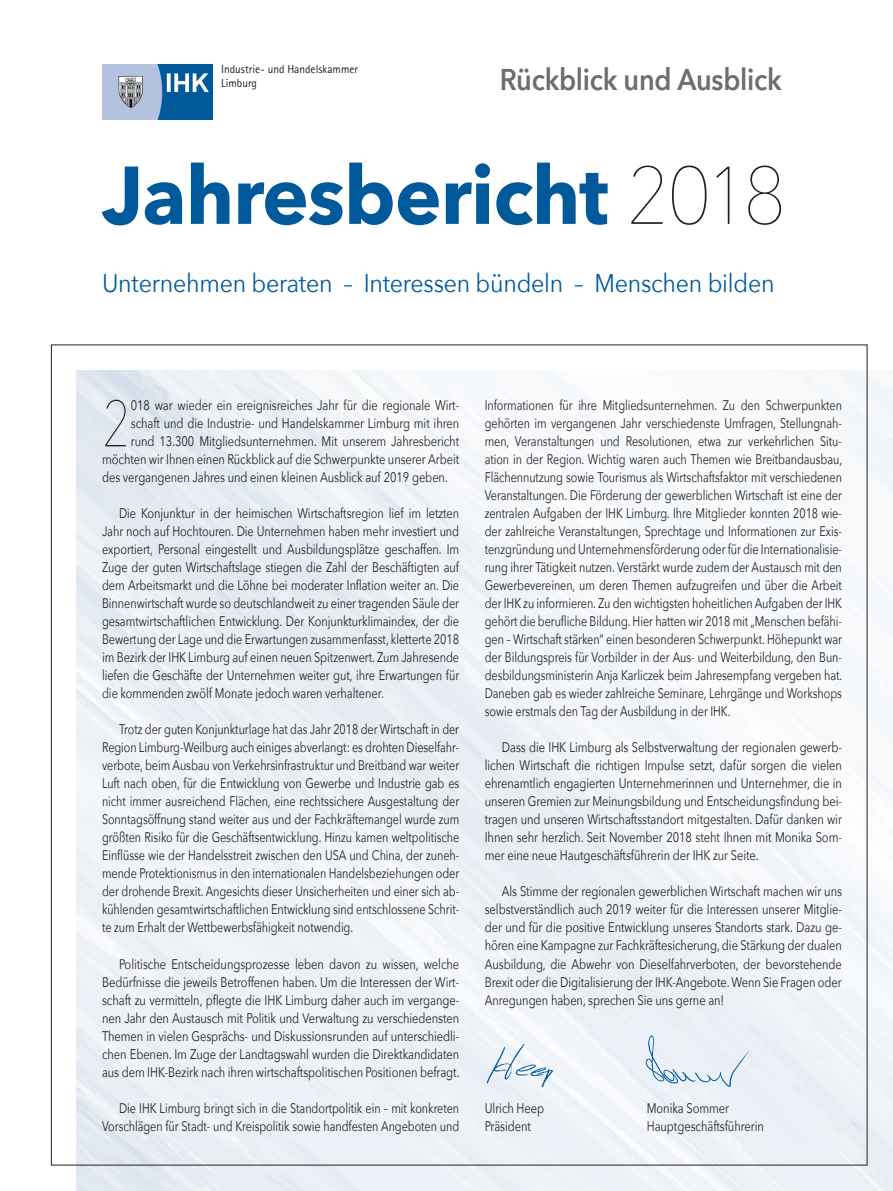
<style>
.page{position:relative;width:893px;height:1191px;background:#fff}
.page>*{position:absolute;margin:0;border:0;box-sizing:border-box;transform-origin:0 0}
.t1{font:700 81px "Avenir Next";letter-spacing:-.01em;color:#00599b}
.t2{font:200 64.65px "Avenir Next";color:#231f20;scale:.8 1}
.t3{font:600 30px "Avenir Next";letter-spacing:-.01em;color:#6c6d70;scale:.9 1}
.t4{font:25.5px "Avenir Next";letter-spacing:-.01em;color:#00599b;scale:.91 1}
.t5{font:13.8px/18px "Avenir Next";letter-spacing:-.005em;color:#231f20;text-align:justify;scale:.78 1}
.t6{font:13.8px/18px "Avenir Next";letter-spacing:-.005em;color:#231f20;text-align:justify;scale:.8 1}
.t7{font:13.8px/18px "Avenir Next";letter-spacing:-.005em;color:#231f20;text-align:justify;scale:.79 1}
.t8{font:11.7px/14px "Rotis Sans Serif";color:#231f20}
.s1{font-weight:200;color:#231f20}
</style>
<div class="page">
<img style="left:102px;top:65px;width:110px;height:55px">
<img style="left:478px;top:1033px;width:113px;height:60px">
<img style="left:643px;top:1033px;width:107px;height:60px">
<p class="t8" style="left:221px;top:62px;width:138px">Industrie- und Handelskammer<br>Limburg</p>
<h3 class="t3" style="left:500px;top:53px;width:315px">Rückblick und Ausblick</h3>
<h1 class="t1" style="left:102px;top:125px;width:686px">Jahresbericht <span class="s1">2018</span></h1>
<h3 class="t4" style="left:102px;top:261px;width:740px">Unternehmen beraten – Interessen bündeln – Menschen bilden</h3>
<h2 class="t2" style="left:102px;top:369px;width:38px">2</h2>
<p class="t6" style="left:131px;top:396px;width:412px">018 war wieder ein ereignisreiches Jahr für die regionale Wirt-</p>
<p class="t6" style="left:131px;top:414px;width:412px">schaft und die Industrie- und Handelskammer Limburg mit ihren</p>
<p class="t6" style="left:131px;top:432px;width:412px">rund 13.300 Mitgliedsunternehmen. Mit unserem Jahresbericht</p>
<p class="t6" style="left:102px;top:450px;width:448px">möchten wir Ihnen einen Rückblick auf die Schwerpunkte unserer Arbeit</p>
<p class="t6" style="left:102px;top:468px;width:434px">des vergangenen Jahres und einen kleinen Ausblick auf 2019 geben.</p>
<p class="t7" style="left:102px;top:504px;width:454px;text-indent:17px">Die Konjunktur in der heimischen Wirtschaftsregion lief im letzten Jahr noch auf Hochtouren. Die Unternehmen haben mehr investiert und exportiert, Personal eingestellt und Ausbildungsplätze geschaffen. Im Zuge der guten Wirtschaftslage stiegen die Zahl der Beschäftigten auf dem Arbeitsmarkt und die Löhne bei moderater Inflation weiter an. Die Binnenwirtschaft wurde so deutschlandweit zu einer tragenden Säule der gesamtwirtschaftlichen Entwicklung. Der Konjunkturklimaindex, der die Bewertung der Lage und die Erwartungen zusammenfasst, kletterte 2018 im Bezirk der IHK Limburg auf einen neuen Spitzenwert. Zum Jahresende liefen die Geschäfte der Unternehmen weiter gut, ihre Erwartungen für die kommenden zwölf Monate jedoch waren verhaltener.</p>
<p class="t5" style="left:102px;top:720px;width:459px;text-indent:17px">Trotz der guten Konjunkturlage hat das Jahr 2018 der Wirtschaft in der Region Limburg-Weilburg auch einiges abverlangt: es drohten Dieselfahr&shy;verbote, beim Ausbau von Verkehrsinfrastruktur und Breitband war weiter Luft nach oben, für die Entwicklung von Gewerbe und Industrie gab es nicht immer ausreichend Flächen, eine rechtssichere Ausgestaltung der Sonntagsöffnung stand weiter aus und der Fachkräftemangel wurde zum größten Risiko für die Geschäftsentwicklung. Hinzu kamen weltpolitische Einflüsse wie der Handelsstreit zwischen den USA und China, der zuneh&shy;mende Protektionismus in den internationalen Handelsbeziehungen oder der drohende Brexit. Angesichts dieser Unsicherheiten und einer sich ab&shy;kühlenden gesamtwirtschaftlichen Entwicklung sind entschlossene Schrit&shy;te zum Erhalt der Wettbewerbsfähigkeit notwendig.</p>
<p class="t6" style="left:102px;top:954px;width:448px;text-indent:17px">Politische Entscheidungsprozesse leben davon zu wissen, welche Bedürfnisse die jeweils Betroffenen haben. Um die Interessen der Wirt&shy;schaft zu vermitteln, pflegte die IHK Limburg daher auch im vergange&shy;nen Jahr den Austausch mit Politik und Verwaltung zu verschiedensten Themen in vielen Gesprächs- und Diskussionsrunden auf unterschiedli&shy;chen Ebenen. Im Zuge der Landtagswahl wurden die Direktkandidaten aus dem IHK-Bezirk nach ihren wirtschaftspolitischen Positionen befragt.</p>
<p class="t5" style="left:102px;top:1098px;width:459px;text-align:right">Die IHK Limburg bringt sich in die Standortpolitik ein – mit konkreten<br>Vorschlägen für Stadt- und Kreispolitik sowie handfesten Angeboten und</p>
<p class="t5" style="left:485px;top:396px;width:460px">Informationen für ihre Mitgliedsunternehmen. Zu den Schwerpunkten gehörten im vergangenen Jahr verschiedenste Umfragen, Stellungnah&shy;men, Veranstaltungen und Resolutionen, etwa zur verkehrlichen Situ&shy;ation in der Region. Wichtig waren auch Themen wie Breitbandausbau, Flächennutzung sowie Tourismus als Wirtschaftsfaktor mit verschiedenen Veranstaltungen. Die Förderung der gewerblichen Wirtschaft ist eine der zentralen Aufgaben der IHK Limburg. Ihre Mitglieder konnten 2018 wie&shy;der zahlreiche Veranstaltungen, Sprechtage und Informationen zur Exis&shy;tenzgründung und Unternehmensförderung oder für die Internationalisie&shy;rung ihrer Tätigkeit nutzen. Verstärkt wurde zudem der Austausch mit den Gewerbevereinen, um deren Themen aufzugreifen und über die Arbeit der IHK zu informieren. Zu den wichtigsten hoheitlichen Aufgaben der IHK gehört die berufliche Bildung. Hier hatten wir 2018 mit „Menschen befähi&shy;gen – Wirtschaft stärken“ einen besonderen Schwerpunkt. Höhepunkt war der Bildungspreis für Vorbilder in der Aus- und Weiterbildung, den Bun&shy;desbildungsministerin Anja Karliczek beim Jahresempfang vergeben hat.<br>Daneben gab es wieder zahlreiche Seminare, Lehrgänge und Workshops sowie erstmals den Tag der Ausbildung in der IHK.</p>
<p class="t6" style="left:485px;top:738px;width:448px;text-indent:17px">Dass die IHK Limburg als Selbstverwaltung der regionalen gewerb&shy;lichen Wirtschaft die richtigen Impulse setzt, dafür sorgen die vielen ehrenamtlich engagierten Unternehmerinnen und Unternehmer, die in unseren Gremien zur Meinungsbildung und Entscheidungsfindung bei&shy;tragen und unseren Wirtschaftsstandort mitgestalten. Dafür danken wir Ihnen sehr herzlich. Seit November 2018 steht Ihnen mit Monika Som&shy;mer eine neue Hautgeschäftsführerin der IHK zur Seite.</p>
<p class="t6" style="left:485px;top:882px;width:448px;text-indent:17px">Als Stimme der regionalen gewerblichen Wirtschaft machen wir uns selbstverständlich auch 2019 weiter für die Interessen unserer Mitglie&shy;der und für die positive Entwicklung unseres Standorts stark. Dazu ge&shy;hören eine Kampagne zur Fachkräftesicherung, die Stärkung der dualen Ausbildung, die Abwehr von Dieselfahrverboten, der bevorstehende Brexit oder die Digitalisierung der IHK-Angebote. Wenn Sie Fragen oder Anregungen haben, sprechen Sie uns gerne an!</p>
<p class="t6" style="left:485px;top:1098px;width:76px">Ulrich Heep</p>
<p class="t6" style="left:647px;top:1098px;width:105px">Monika Sommer</p>
<p class="t6" style="left:485px;top:1116px;width:59px">Präsident</p>
<p class="t6" style="left:647px;top:1116px;width:148px">Hauptgeschäftsführerin</p>
</div>
